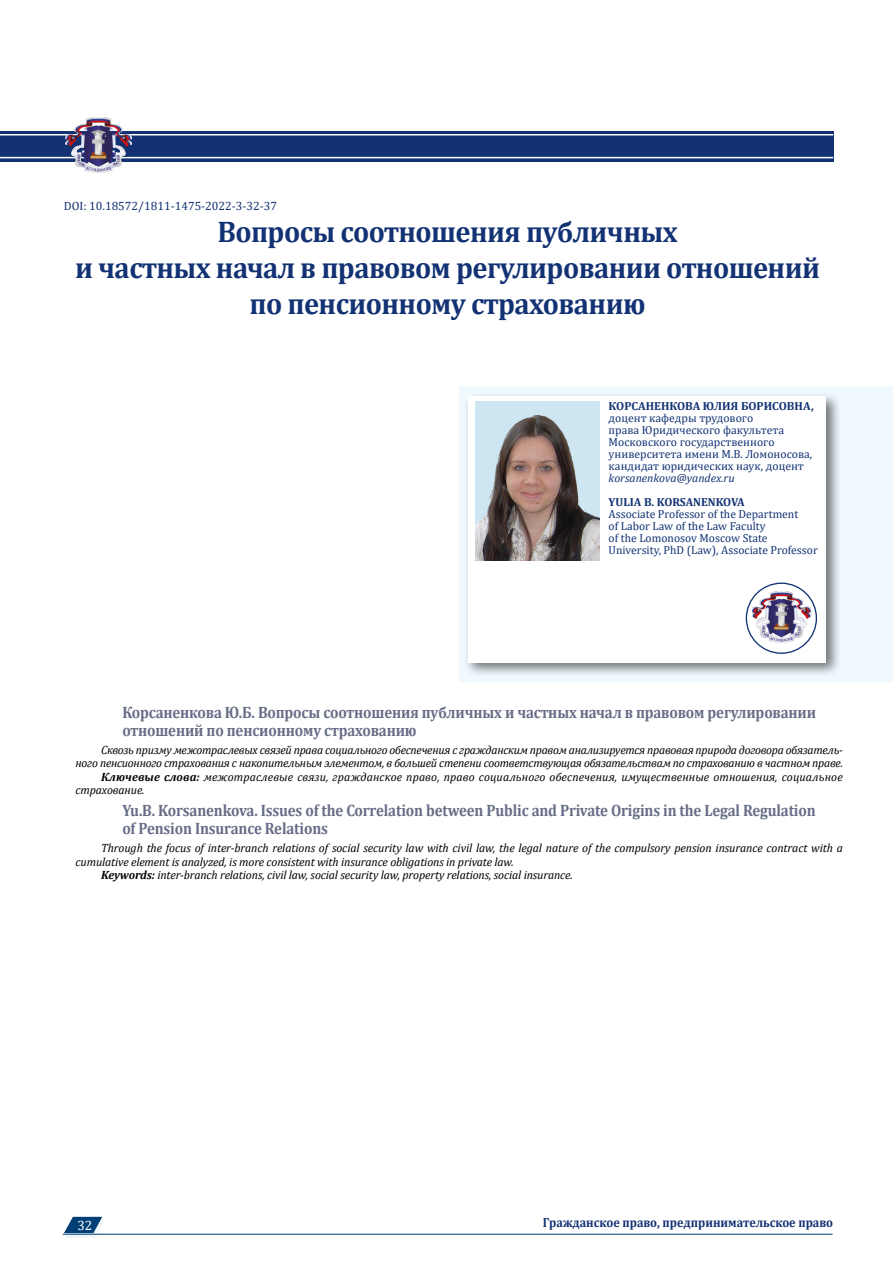
<style>
.page{position:relative;width:893px;height:1263px;background:#fff}
.page>*{position:absolute;margin:0;border:0;box-sizing:border-box;transform-origin:0 0}
.t1{font:700 30px/36px "Cambria";letter-spacing:-.02em;color:#123274;text-align:center;scale:.95 1}
.t2{font:700 16.5px/18px "Cambria";letter-spacing:-.01em;color:#676d86;scale:.9 1}
.t3{font:13.5px "Cambria";color:#fff}
.t4{font:700 13.2px "Cambria";color:#123274;scale:.92 1}
.t5{font:italic 12px "Cambria";letter-spacing:-.01em;color:#000}
.t6{font:italic 12px "Cambria";letter-spacing:.01em;color:#000}
.t7{font:12px "Cambria";color:#123274}
.t8{font:11.7px/12px "Cambria";color:#123274}
.t9{font:700 11.7px "Cambria";color:#123274}
.t10{font:italic 11.7px "Cambria";color:#123274}
.s1{font-weight:700}
</style>
<div class="page">
<svg style="left:64px;top:1217px;width:40px;height:20px"></svg>
<hr style="left:63px;top:1234px;width:769px;height:1px;background:#003f75">
<div style="left:0;top:131px;width:833px;height:30px;background:#123274"></div>
<hr style="left:0;top:134px;width:833px;height:1px;background:#fff">
<hr style="left:0;top:157px;width:833px;height:1px;background:#fff">
<img style="left:66px;top:117px;width:66px;height:56px">
<div style="left:459px;top:387px;width:434px;height:295px;background:#f0f9fe"></div>
<div style="left:463px;top:392px;width:378px;height:286px;background:#000;opacity:.54"></div>
<div style="left:468px;top:396px;width:358px;height:266px;background:#fff"></div>
<img style="left:752px;top:592px;width:59px;height:50px">
<div style="left:746px;top:582px;width:71px;height:72px;border:1px solid #123274;border-radius:50%"></div>
<img style="left:475px;top:401px;width:125px;height:159px">
<p class="t7" style="left:64px;top:199px;width:215px">DOI: 10.18572/1811-1475-2022-3-32-37</p>
<h1 class="t1" style="left:75px;top:212px;width:786px">Вопросы соотношения публичных<br>и частных начал в правовом регулировании отношений по пенсионному страхованию</h1>
<p class="t9" style="left:609px;top:398px;width:207px">КОРСАНЕНКОВА ЮЛИЯ БОРИСОВНА,</p>
<p class="t8" style="left:609px;top:412px;width:205px">доцент кафедры трудового<br>права Юридического факультета<br>Московского государственного университета имени М.В. Ломоносова, кандидат юридических наук, доцент</p>
<p class="t10" style="left:609px;top:470px;width:127px">korsanenkova@yandex.ru</p>
<p class="t9" style="left:609px;top:494px;width:138px">YULIA B. KORSANENKOVA</p>
<p class="t8" style="left:609px;top:508px;width:211px">Associate Professor of the Department<br>of Labor Law of the Law Faculty<br>of the Lomonosov Moscow State University, PhD (Law), Associate Professor</p>
<h2 class="t2" style="left:122px;top:703px;width:772px">Корсаненкова Ю.Б. Вопросы соотношения публичных и частных начал в правовом регулировании отношений по пенсионному страхованию</h2>
<p class="t5" style="left:101px;top:741px;width:743px">Сквозь призму межотраслевых связей права социального обеспечения с гражданским правом анализируется правовая природа договора обязатель-</p>
<p class="t5" style="left:76px;top:754px;width:769px">ного пенсионного страхования с накопительным элементом, в большей степени соответствующая обязательствам по страхованию в частном праве.</p>
<p class="t6" style="left:101px;top:768px;width:743px"><span class="s1">Ключевые слова:</span> межотраслевые связи, гражданское право, право социального обеспечения, имущественные отношения, социальное</p>
<p class="t5" style="left:76px;top:781px;width:71px">страхование.</p>
<h2 class="t2" style="left:122px;top:801px;width:772px">Yu.B. Korsanenkova. Issues of the Correlation between Public and Private Origins in the Legal Regulation of Pension Insurance Relations</h2>
<p class="t5" style="left:101px;top:839px;width:743px">Through the focus of inter-branch relations of social security law with civil law, the legal nature of the compulsory pension insurance contract with a</p>
<p class="t5" style="left:76px;top:853px;width:440px">cumulative element is analyzed, is more consistent with insurance obligations in private law.</p>
<p class="t5" style="left:101px;top:866px;width:473px"><span class="s1">Keywords:</span> inter-branch relations, civil law, social security law, property relations, social insurance.</p>
<p class="t3" style="left:77px;top:1218px;width:16px">32</p>
<p class="t4" style="left:543px;top:1213px;width:317px">Гражданское право, предпринимательское право</p>
</div>
